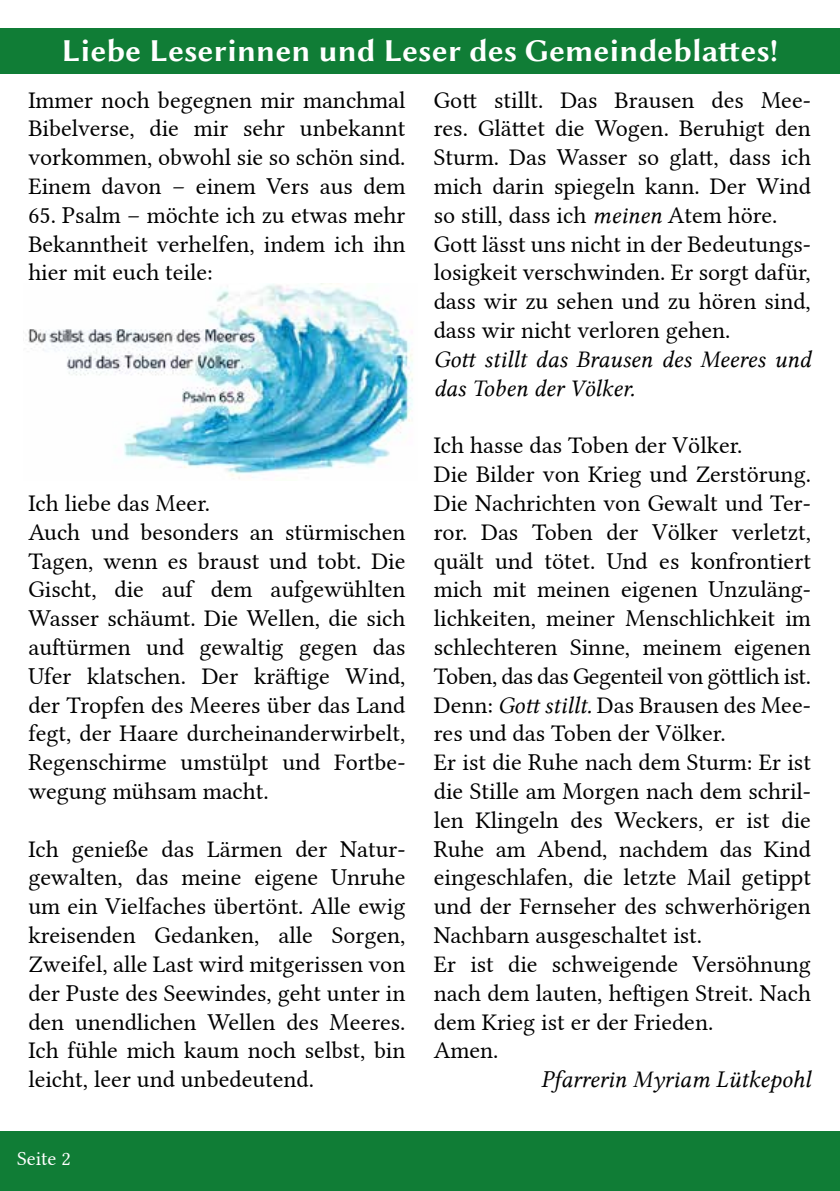
<style>
.page{position:relative;width:840px;height:1191px;background:#fff}
.page>*{position:absolute;margin:0;border:0;box-sizing:border-box;transform-origin:0 0}
.t1{font:32px "Linux Biolinum GB";color:#fff}
.t2{font:24px/28.8px "Lin Libertine";color:#000;text-align:justify}
.t3{font:24px/28.8px "Lin Libertine I";color:#000}
.t4{font:20px "Lin Libertine";color:#fff}
.s1{font-family:"Lin Libertine I"}
</style>
<div class="page">
<div style="left:0;top:1131px;width:839px;height:60px;background:#107d36"></div>
<div style="left:0;top:28px;width:839px;height:46px;background:#107d36"></div>
<svg style="left:839px;top:28px;width:1px;height:46px"></svg>
<img style="left:28px;top:284px;width:385px;height:195px">
<h1 class="t1" style="left:62px;top:29px;width:718px">Liebe Leserinnen und Leser des Gemeindeblattes!</h1>
<p class="t2" style="left:28px;top:83px;width:378px">Immer noch begegnen mir manchmal Bibelverse, die mir sehr unbekannt vorkommen, obwohl sie so schön sind.<br>Einem davon – einem Vers aus dem</p>
<p class="t2" style="left:28px;top:198px;width:378px">65. Psalm – möchte ich zu etwas mehr Bekanntheit verhelfen, indem ich ihn hier mit euch teile:</p>
<p class="t2" style="left:433px;top:83px;width:378px;text-align:left">Gott stillt. Das Brausen des Mee&shy;res. Glättet die Wogen. Beruhigt den Sturm. Das Wasser so glatt, dass ich mich darin spiegeln kann. Der Wind so still, dass ich <span class="s1">meinen</span> Atem höre.<br>Gott lässt uns nicht in der Bedeutungs&shy;losigkeit verschwinden. Er sorgt dafür, dass wir zu sehen und zu hören sind, dass wir nicht verloren gehen.</p>
<p class="t3" style="left:433px;top:345px;width:378px">Gott stillt das Brausen des Meeres und das Toben der Völker.</p>
<p class="t2" style="left:28px;top:486px;width:378px;text-align:left">Ich liebe das Meer.<br>Auch und besonders an stürmischen<br>Tagen, wenn es braust und tobt. Die<br>Gischt, die auf dem aufgewühlten<br>Wasser schäumt. Die Wellen, die sich auftürmen und gewaltig gegen das<br>Ufer klatschen. Der kräftige Wind, der Tropfen des Meeres über das Land fegt, der Haare durcheinanderwirbelt,<br>Regenschirme umstülpt und Fortbe&shy;wegung mühsam macht.</p>
<p class="t2" style="left:28px;top:832px;width:378px">Ich genieße das Lärmen der Natur&shy;gewalten, das meine eigene Unruhe um ein Vielfaches übertönt. Alle ewig kreisenden Gedanken, alle Sorgen, Zweifel, alle Last wird mitgerissen von der Puste des Seewindes, geht unter in den unendlichen Wellen des Meeres.<br>Ich fühle mich kaum noch selbst, bin leicht, leer und unbedeutend.</p>
<p class="t4" style="left:17px;top:1142px;width:55px">Seite 2</p>
<p class="t2" style="left:433px;top:428px;width:378px;text-align:left">Ich hasse das Toben der Völker.<br>Die Bilder von Krieg und Zerstörung.<br>Die Nachrichten von Gewalt und Ter&shy;ror. Das Toben der Völker verletzt, quält und tötet. Und es konfrontiert mich mit meinen eigenen Unzuläng&shy;lichkeiten, meiner Menschlichkeit im schlechteren Sinne, meinem eigenen Toben, das das Gegenteil von göttlich ist.<br>Denn: <span class="s1">Gott stillt.</span> Das Brausen des Mee&shy;res und das Toben der Völker.<br>Er ist die Ruhe nach dem Sturm: Er ist die Stille am Morgen nach dem schril&shy;len Klingeln des Weckers, er ist die Ruhe am Abend, nachdem das Kind eingeschlafen, die letzte Mail getippt und der Fernseher des schwerhörigen Nachbarn ausgeschaltet ist.<br>Er ist die schweigende Versöhnung nach dem lauten, heftigen Streit. Nach dem Krieg ist er der Frieden.<br>Amen.</p>
<p class="t3" style="left:541px;top:1065px;width:271px">Pfarrerin Myriam Lütkepohl</p>
</div>
